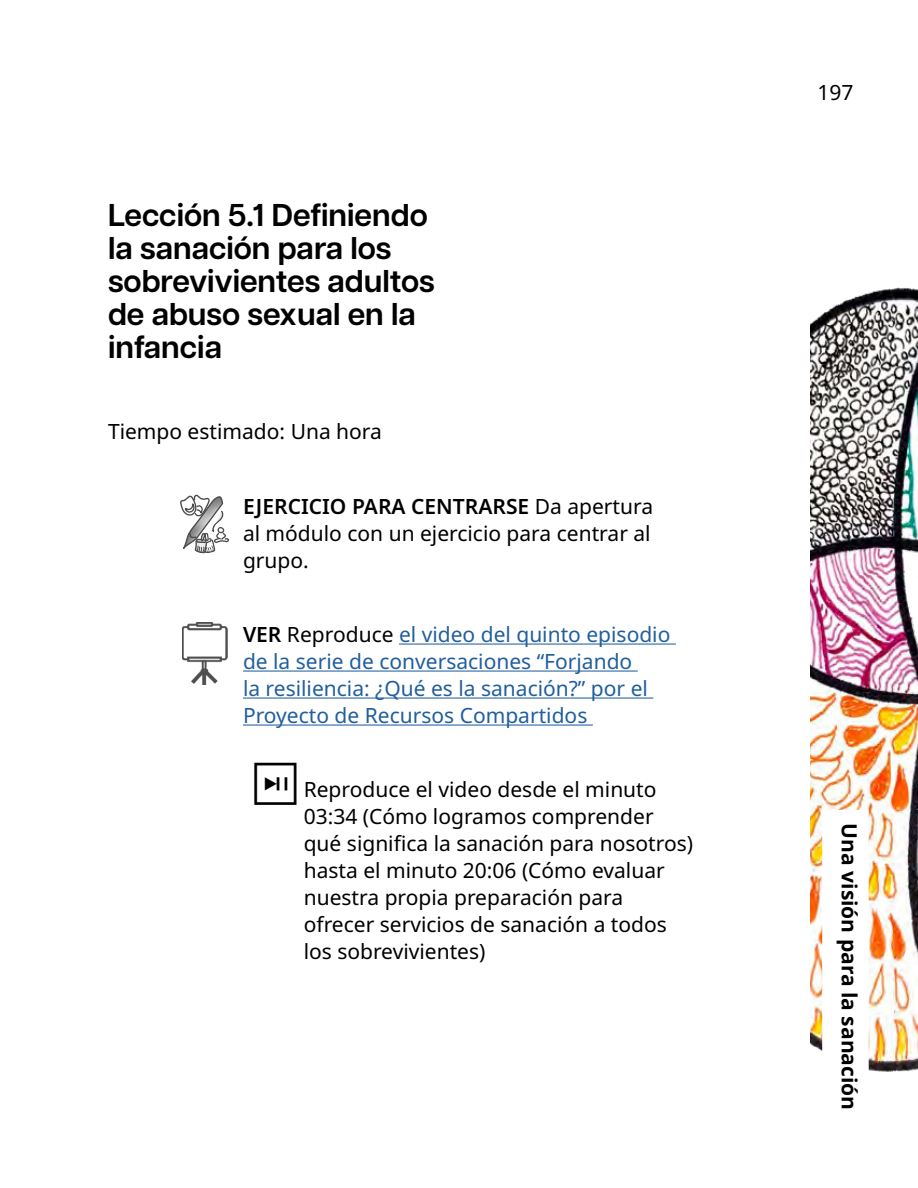
<style>
.page{position:relative;width:918px;height:1188px;background:#fff}
.page>*{position:absolute;margin:0;border:0;box-sizing:border-box;transform-origin:0 0}
.Paragraph_Style_2{font:600 31.5px/33px "Articulat CF";color:#000}
._3P_Play{font:21px/27px "Noto Sans";color:#000}
._3P_Body_4Span_NewCol{font:21px/27px "Noto Sans";color:#215e9e}
._3P_Body_4Span_NewCol-2{font:21px/27px "Noto Sans";color:#000;text-align:justify}
.t1{font:700 21px "Noto Sans";color:#000}
.Body{font:21px "Noto Sans";color:#000}
.s1{font-weight:600}
.s2{font-weight:600;color:#000}
.s3{color:#000}
</style>
<div class="page">
<img style="left:810px;top:287px;width:108px;height:785px">
<div style="left:822px;top:810px;width:47px;height:320px;background:#fff"></div>
<hr style="left:399px;top:644px;width:277px;height:1px;background:#215e9e">
<hr style="left:243px;top:671px;width:395px;height:1px;background:#215e9e">
<hr style="left:243px;top:698px;width:410px;height:1px;background:#215e9e">
<hr style="left:243px;top:725px;width:350px;height:1px;background:#215e9e">
<div style="left:170px;top:491px;width:69px;height:64px;background:#000;opacity:.75"></div>
<div style="left:170px;top:621px;width:69px;height:64px;background:#000;opacity:.75"></div>
<h3 class="Paragraph_Style_2" style="left:108px;top:197px;width:328px">Lección 5.1 Definiendo la sanación para los sobrevivientes adultos de abuso sexual en la infancia</h3>
<p class="Body" style="left:108px;top:417px;width:275px">Tiempo estimado: Una hora</p>
<p class="_3P_Body_4Span_NewCol-2" style="left:243px;top:493px;width:412px"><span class="s1">EJERCICIO PARA CENTRARSE</span> Da apertura al módulo con un ejercicio para centrar al grupo.</p>
<p class="_3P_Body_4Span_NewCol" style="left:243px;top:621px;width:429px"><span class="s2">VER</span> <span class="s3">Reproduce</span> el video del quinto episodio de la serie de conversaciones “Forjando<br>la resiliencia: ¿Qué es la sanación?” por el Proyecto de Recursos Compartidos</p>
<p class="_3P_Play" style="left:304px;top:776px;width:391px;text-indent:-54px">⏯Reproduce el video desde el minuto 03:34 (Cómo logramos comprender qué significa la sanación para nosotros) hasta el minuto 20:06 (Cómo evaluar nuestra propia preparación para ofrecer servicios de sanación a todos los sobrevivientes)</p>
<p class="_3P_Play" style="left:818px;top:80px;width:38px">197</p>
<p class="t1" style="left:864px;top:823px;width:288px;rotate:90deg">Una visión para la sanación</p>
</div>
